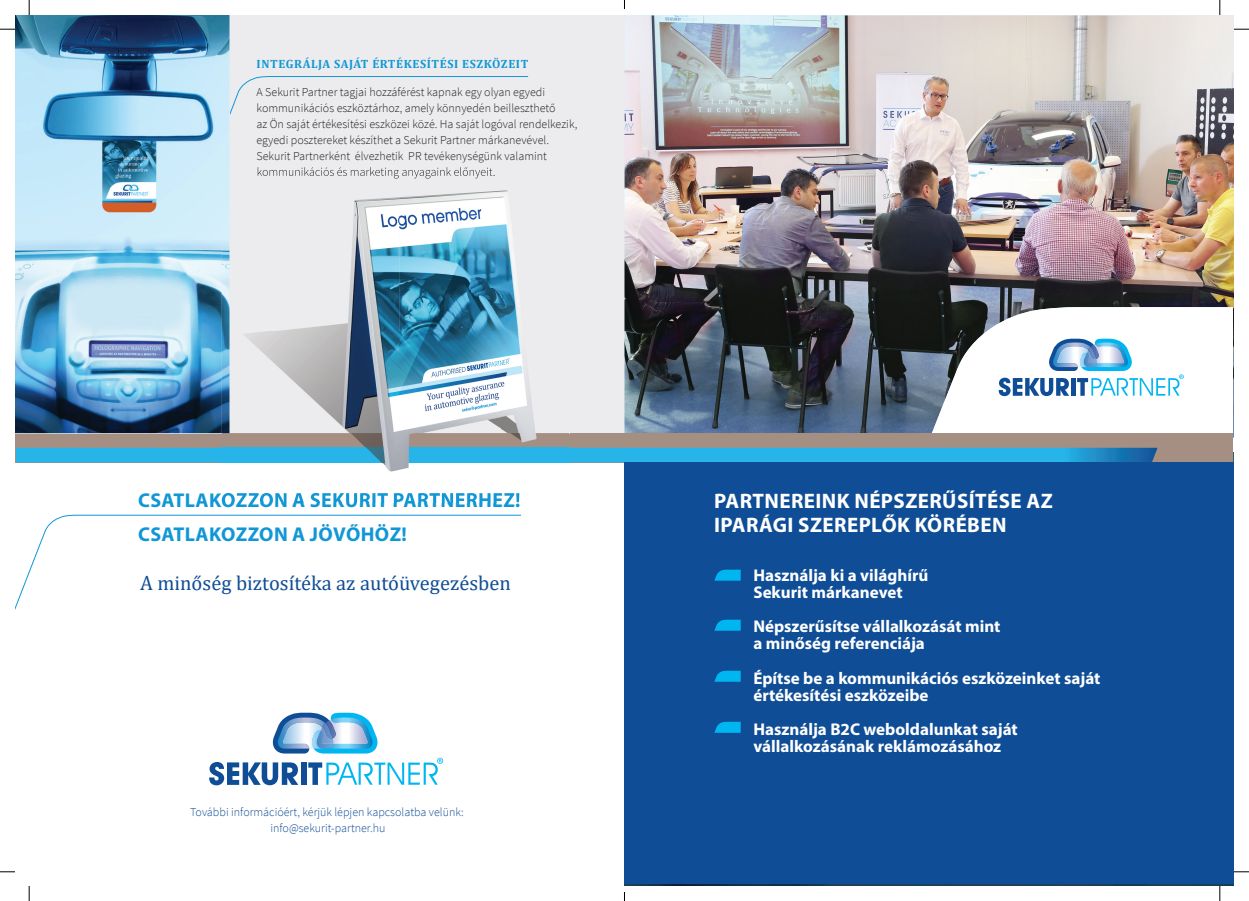
<style>
.page{position:relative;width:1249px;height:901px;background:#fff}
.page>*{position:absolute;margin:0;border:0;box-sizing:border-box;transform-origin:0 0}
.t1{font:700 21px/24px "Myriad Pro";letter-spacing:.02em;color:#fff}
.t2{font:20.5px "Cambria";color:#0f4d96}
.t3{font:700 20px/34px "Myriad Pro";letter-spacing:.02em;color:#1197d6}
.t4{font:700 17px/17px "Myriad Pro";color:#fff}
.t5{font:300 12px/16px "Source Sans Pro";color:#231f20}
.t6{font:300 12px/16px "Source Sans Pro";color:#0f4d96;text-align:center}
.t7{font:700 12px "Cambria";letter-spacing:.05em;color:#1197d6}
</style>
<div class="page">
<div style="left:15px;top:15px;width:609px;height:428px;background:#ececee"></div>
<img style="left:624px;top:15px;width:610px;height:422px">
<svg style="left:229px;top:75px;width:300px;height:63px"></svg>
<div style="left:16px;top:433px;width:1217px;height:29px;background:#a58f83"></div>
<svg style="left:16px;top:447px;width:1141px;height:15px;background:#2cacdd"></svg>
<div style="left:624px;top:462px;width:610px;height:421px;background:#0f4d96"></div>
<svg style="left:932px;top:307px;width:301px;height:126px"></svg>
<svg style="left:15px;top:514px;width:506px;height:96px"></svg>
<svg style="left:209px;top:712px;width:234px;height:73px"></svg>
<img style="left:321px;top:727px;width:13px;height:16px">
<img style="left:317px;top:730px;width:16px;height:18px">
<img style="left:322px;top:723px;width:11px;height:15px">
<svg style="left:714px;top:569px;width:27px;height:11px"></svg>
<svg style="left:714px;top:619px;width:27px;height:11px"></svg>
<svg style="left:714px;top:670px;width:27px;height:11px"></svg>
<svg style="left:714px;top:721px;width:27px;height:11px"></svg>
<img style="left:15px;top:15px;width:214px;height:418px">
<img style="left:222px;top:161px;width:347px;height:311px">
<img style="left:257px;top:161px;width:290px;height:1px">
<img style="left:258px;top:167px;width:237px;height:11px">
<img style="left:222px;top:493px;width:298px;height:9px">
<svg style="left:0;top:29px;width:15px;height:1px"></svg>
<svg style="left:1234px;top:29px;width:15px;height:1px"></svg>
<svg style="left:0;top:871px;width:15px;height:1px"></svg>
<svg style="left:1234px;top:871px;width:15px;height:1px"></svg>
<svg style="left:29px;top:0;width:1px;height:15px"></svg>
<svg style="left:29px;top:886px;width:1px;height:14px"></svg>
<svg style="left:1219px;top:0;width:2px;height:15px"></svg>
<svg style="left:1219px;top:885px;width:2px;height:15px"></svg>
<p class="t7" style="left:257px;top:55px;width:273px">INTEGRÁLJA SAJÁT ÉRTÉKESÍTÉSI ESZKÖZEIT</p>
<p class="t5" style="left:257px;top:84px;width:322px">A Sekurit Partner tagjai hozzáférést kapnak egy olyan egyedi kommunikációs eszköztárhoz, amely könnyedén beilleszthető<br>az Ön saját értékesítési eszközei közé. Ha saját logóval rendelkezik, egyedi posztereket készíthet a Sekurit Partner márkanevével.<br>Sekurit Partnerként élvezhetik PR tevékenységünk valamint</p>
<h3 class="t3" style="left:138px;top:482px;width:384px">CSATLAKOZZON A SEKURIT PARTNERHEZ!<br>CSATLAKOZZON A JÖVŐHÖZ!</h3>
<h1 class="t1" style="left:714px;top:488px;width:340px">PARTNEREINK NÉPSZERŰSÍTÉSE AZ<br>IPARÁGI SZEREPLŐK KÖRÉBEN</h1>
<h3 class="t4" style="left:753px;top:566px;width:177px">Használja ki a világhírű<br>Sekurit márkanevet</h3>
<h3 class="t4" style="left:753px;top:617px;width:249px">Népszerűsítse vállalkozását mint a minőség referenciája</h3>
<h3 class="t4" style="left:753px;top:668px;width:349px">Építse be a kommunikációs eszközeinket saját értékesítési eszközeibe</h3>
<h3 class="t4" style="left:753px;top:719px;width:266px">Használja B2C weboldalunkat saját vállalkozásának reklámozásához</h3>
<h2 class="t2" style="left:140px;top:571px;width:372px">A minőség biztosítéka az autóüvegezésben</h2>
<p class="t6" style="left:190px;top:803px;width:275px">További információért, kérjük lépjen kapcsolatba velünk: info@sekurit-partner.hu</p>
</div>
